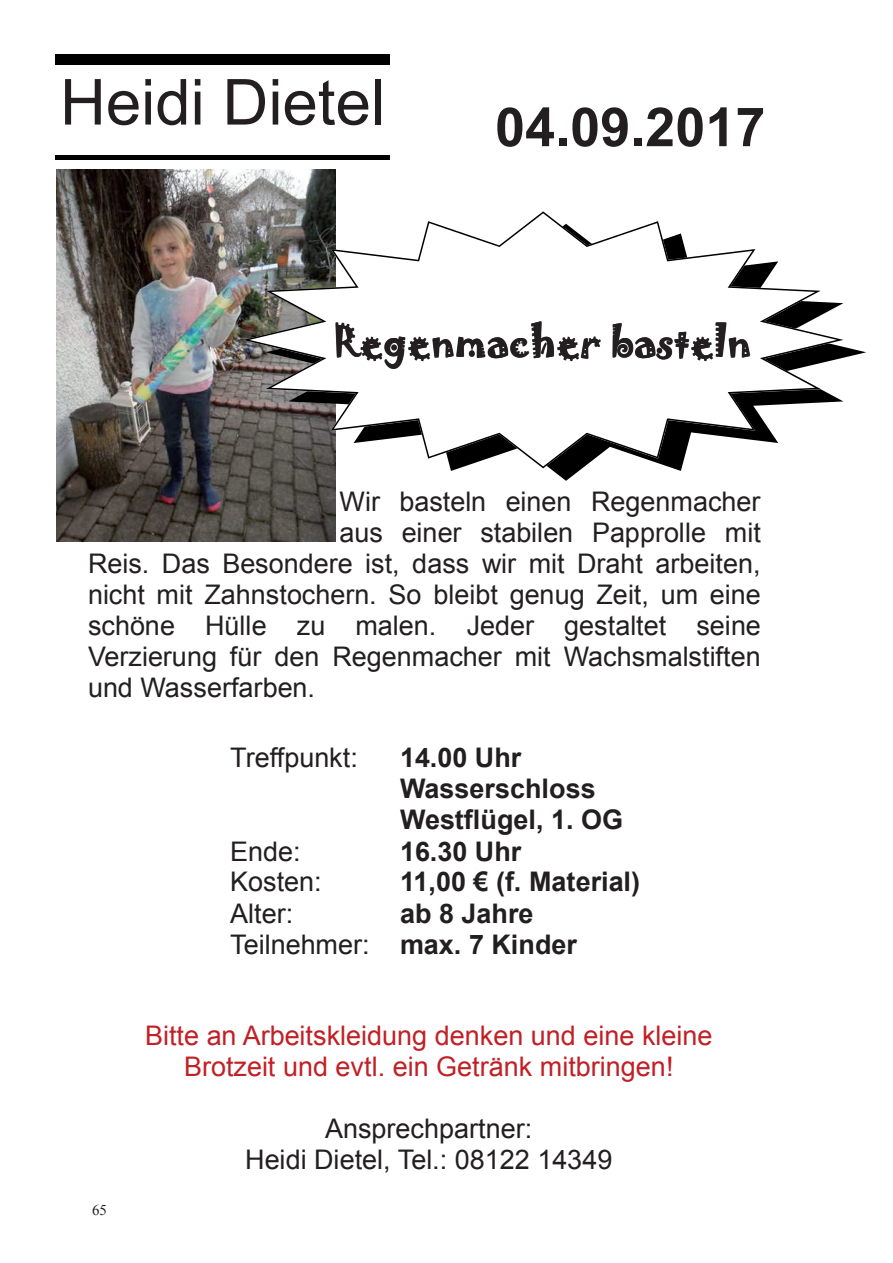
<style>
.page{position:relative;width:893px;height:1263px;background:#fff}
.page>*{position:absolute;margin:0;border:0;box-sizing:border-box;transform-origin:0 0}
.t1{font:63.6px "Arial";color:#231f20}
.t2{font:700 54px "Arial";color:#231f20}
.t3{font:39.75px "Jokerman";color:#231f20}
.t4{font:27px/30.9px "Arial";color:#231f20;text-align:center}
.t5{font:700 27px/31px "Arial";color:#231f20}
.t6{font:27px/31.2px "Arial";color:#c12025;text-align:center}
.t7{font:15px "Times New Roman";color:#231f20}
.s1{font-weight:400}
</style>
<div class="page">
<div style="left:56px;top:54px;width:334px;height:11px;background:#000"></div>
<hr style="left:56px;top:155px;width:334px;height:4px;background:#000">
<img style="left:56px;top:169px;width:279px;height:372px">
<svg style="left:266px;top:303px;width:600px;height:178px"></svg>
<svg style="left:243px;top:212px;width:600px;height:256px"></svg>
<h1 class="t1" style="left:60px;top:61px;width:327px">Heidi Dietel</h1>
<h2 class="t2" style="left:495px;top:91px;width:272px">04.09.2017</h2>
<h3 class="t3" style="left:333px;top:312px;width:420px">Regenmacher basteln</h3>
<p class="t4" style="left:340px;top:486px;width:422px">Wir basteln einen Regenmacher</p>
<p class="t4" style="left:340px;top:517px;width:423px">aus einer stabilen Papprolle mit</p>
<p class="t4" style="left:88px;top:548px;width:674px">Reis. Das Besondere ist, dass wir mit Draht arbeiten,</p>
<p class="t4" style="left:88px;top:579px;width:674px">nicht mit Zahnstochern. So bleibt genug Zeit, um eine</p>
<p class="t4" style="left:88px;top:610px;width:674px">schöne Hülle zu malen. Jeder gestaltet seine</p>
<p class="t4" style="left:88px;top:641px;width:674px">Verzierung für den Regenmacher mit Wachsmalstiften</p>
<p class="t4" style="left:88px;top:672px;width:228px">und Wasserfarben.</p>
<p class="t4" style="left:230px;top:743px;width:129px">Treffpunkt:</p>
<p class="t5" style="left:400px;top:743px;width:225px">14.00 Uhr<br>Wasserschloss<br>Westflügel, 1. OG</p>
<p class="t4" style="left:230px;top:836px;width:72px">Ende:</p>
<p class="t5" style="left:400px;top:836px;width:123px">16.30 Uhr</p>
<p class="t4" style="left:230px;top:867px;width:93px">Kosten:</p>
<p class="t5" style="left:400px;top:867px;width:242px">11,00 € (f. Material)</p>
<p class="t4" style="left:230px;top:898px;width:64px">Alter:</p>
<p class="t5" style="left:230px;top:898px;width:348px;text-indent:170px">ab 8 Jahre<br><span class="s1">Teilnehmer:</span> max. 7 Kinder</p>
<p class="t7" style="left:92px;top:1200px;width:17px">65</p>
<p class="t6" style="left:145px;top:1020px;width:569px">Bitte an Arbeitskleidung denken und eine kleine<br>Brotzeit und evtl. ein Getränk mitbringen!</p>
<p class="t4" style="left:245px;top:1114px;width:369px">Ansprechpartner:<br>Heidi Dietel, Tel.: 08122 14349</p>
</div>
